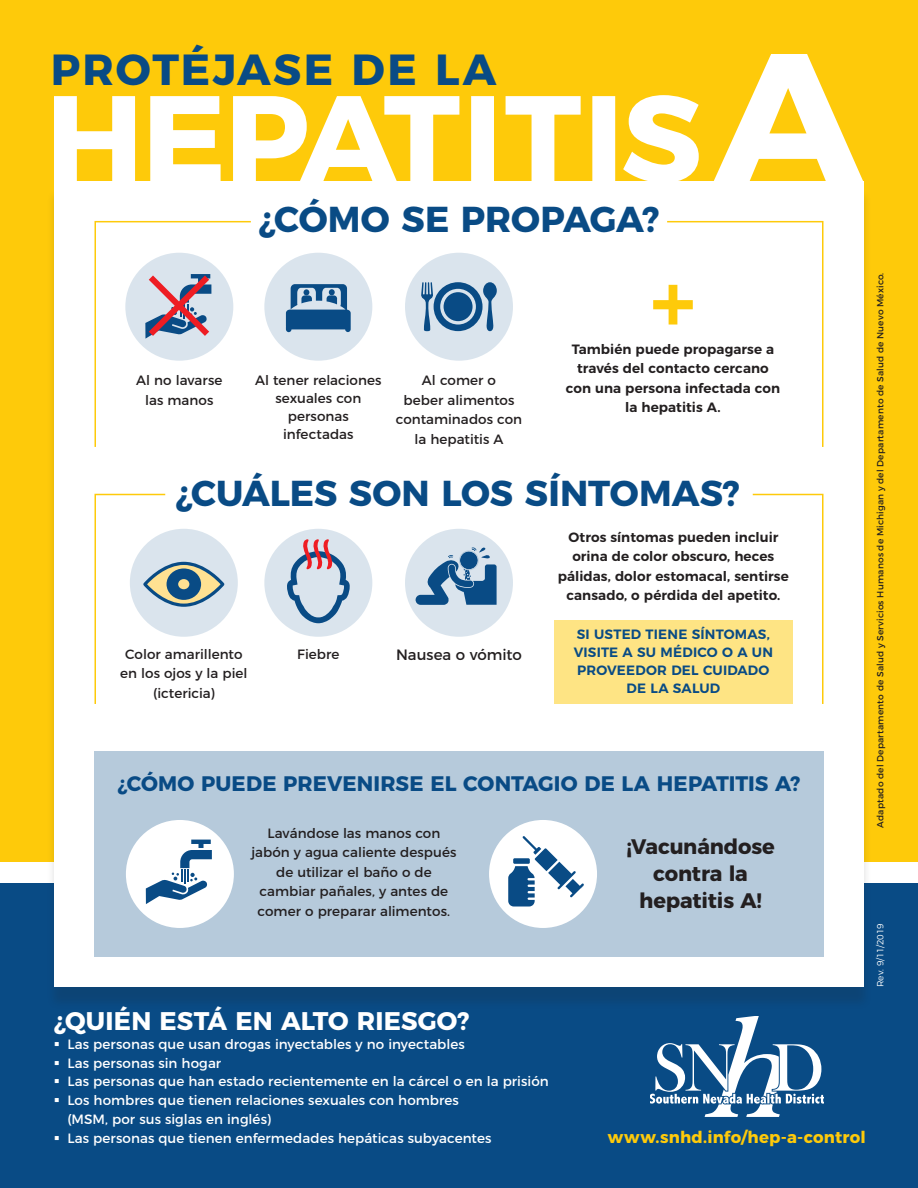
<style>
.page{position:relative;width:918px;height:1188px;background:#fff}
.page>*{position:absolute;margin:0;border:0;box-sizing:border-box;transform-origin:0 0}
.t1{font:600 90px "Montserrat";color:#feca0a}
.t2{font:700 43.5px "Montserrat";letter-spacing:.05em;color:#094b85}
.t3{font:700 36px "Montserrat";color:#094b85}
.t4{font:700 25.5px "Montserrat";letter-spacing:.005em;color:#fff}
.t5{font:700 21px "Montserrat";letter-spacing:.005em;color:#094b85}
.t6{font:700 21px/27px "Montserrat";letter-spacing:-.01em;color:#231f20;text-align:center}
.t7{font:700 16.5px "Montserrat";letter-spacing:.01em;color:#feca0a}
.t8{font:15px "Montserrat";color:#231f20}
.t9{font:13.5px/19.5px "Montserrat";color:#231f20;text-align:center}
.t10{font:13.5px/18.8px "Montserrat";letter-spacing:.005em;color:#fff}
.t11{font:600 13.5px/19.5px "Montserrat";letter-spacing:.005em;color:#231f20;text-align:center}
.t12{font:600 13.5px/18px "Montserrat";letter-spacing:.015em;color:#094b85;text-align:center}
.t13{font:9px "Montserrat";letter-spacing:.015em;color:#231f20}
.t14{font:300 9px "Montserrat";letter-spacing:-.025em;color:#fff}
</style>
<div class="page">
<div style="left:0;top:0;width:918px;height:862px;background:#feca0a"></div>
<div style="left:0;top:883px;width:918px;height:305px;background:#094b85"></div>
<div style="left:46px;top:188px;width:826px;height:822px;background:#231f20;opacity:.15"></div>
<div style="left:54px;top:181px;width:810px;height:806px;background:#fff"></div>
<div style="left:264px;top:253px;width:108px;height:108px;background:#dae4ed;border-radius:50%"></div>
<div style="left:405px;top:253px;width:108px;height:108px;background:#dae4ed;border-radius:50%"></div>
<div style="left:264px;top:529px;width:108px;height:108px;background:#dae4ed;border-radius:50%"></div>
<div style="left:405px;top:529px;width:108px;height:108px;background:#dae4ed;border-radius:50%"></div>
<div style="left:130px;top:529px;width:108px;height:108px;background:#dae4ed;border-radius:50%"></div>
<svg style="left:651px;top:1016px;width:172px;height:100px"></svg>
<svg style="left:752px;top:493px;width:72px;height:211px"></svg>
<svg style="left:667px;top:220px;width:157px;height:227px"></svg>
<svg style="left:714px;top:54px;width:149px;height:127px"></svg>
<svg style="left:54px;top:95px;width:645px;height:86px;fill:#fff"></svg>
<div style="left:94px;top:752px;width:730px;height:205px;background:#b6cadb"></div>
<div style="left:126px;top:820px;width:108px;height:108px;background:#fff;border-radius:50%"></div>
<div style="left:489px;top:820px;width:108px;height:108px;background:#fff;border-radius:50%"></div>
<div style="left:554px;top:620px;width:238px;height:84px;background:#fee484"></div>
<svg style="left:286px;top:284px;width:65px;height:48px"></svg>
<svg style="left:416px;top:547px;width:81px;height:58px"></svg>
<div style="left:459px;top:551px;width:20px;height:19px;border:1px solid #b6cadb;border-radius:50%"></div>
<svg style="left:287px;top:539px;width:63px;height:84px"></svg>
<svg style="left:421px;top:282px;width:76px;height:49px"></svg>
<svg style="left:146px;top:840px;width:66px;height:64px"></svg>
<svg style="left:94px;top:220px;width:157px;height:227px"></svg>
<svg style="left:94px;top:493px;width:130px;height:211px"></svg>
<svg style="left:508px;top:836px;width:76px;height:71px"></svg>
<p class="t2" style="left:51px;top:34px;width:447px">PROTÉJASE DE LA</p>
<p class="t3" style="left:258px;top:190px;width:403px">¿CÓMO SE PROPAGA?</p>
<p class="t9" style="left:136px;top:370px;width:88px">Al no lavarse las manos</p>
<p class="t9" style="left:255px;top:370px;width:128px;line-height:18px">Al tener relaciones sexuales con personas infectadas</p>
<p class="t9" style="left:396px;top:370px;width:128px">Al comer o<br>beber alimentos contaminados con la hepatitis A</p>
<p class="t1" style="left:650px;top:229px;width:47px">+</p>
<p class="t11" style="left:566px;top:357px;width:216px">través del contacto cercano con una persona infectada con la hepatitis A.</p>
<p class="t11" style="left:572px;top:338px;width:204px">También puede propagarse a</p>
<p class="t3" style="left:175px;top:463px;width:566px">¿CUÁLES SON LOS SÍNTOMAS?</p>
<p class="t9" style="left:120px;top:643px;width:129px">Color amarillento en los ojos y la piel (ictericia)</p>
<p class="t9" style="left:297px;top:643px;width:44px">Fiebre</p>
<p class="t8" style="left:396px;top:643px;width:127px">Nausea o vómito</p>
<p class="t11" style="left:558px;top:526px;width:233px">Otros síntomas pueden incluir orina de color obscuro, heces pálidas, dolor estomacal, sentirse cansado, o pérdida del apetito.</p>
<p class="t12" style="left:574px;top:624px;width:201px">SI USTED TIENE SÍNTOMAS,<br>VISITE A SU MÉDICO O A UN<br>PROVEEDOR DEL CUIDADO<br>DE LA SALUD</p>
<p class="t5" style="left:117px;top:766px;width:685px">¿CÓMO PUEDE PREVENIRSE EL CONTAGIO DE LA HEPATITIS A?</p>
<p class="t9" style="left:251px;top:822px;width:207px">Lavándose las manos con jabón y agua caliente después de utilizar el baño o de cambiar pañales, y antes de comer o preparar alimentos.</p>
<p class="t6" style="left:626px;top:832px;width:150px">¡Vacunándose contra la hepatitis A!</p>
<p class="t4" style="left:54px;top:1000px;width:417px">¿QUIÉN ESTÁ EN ALTO RIESGO?</p>
<p class="t10" style="left:54px;top:1034px;width:413px">▪ Las personas que usan drogas inyectables y no inyectables</p>
<p class="t10" style="left:54px;top:1052px;width:169px">▪ Las personas sin hogar</p>
<p class="t10" style="left:54px;top:1071px;width:496px">▪ Las personas que han estado recientemente en la cárcel o en la prisión</p>
<p class="t10" style="left:67px;top:1090px;width:393px;text-indent:-14px">▪ Los hombres que tienen relaciones sexuales con hombres (MSM, por sus siglas en inglés)</p>
<p class="t10" style="left:54px;top:1127px;width:439px">▪ Las personas que tienen enfermedades hepáticas subyacentes</p>
<p class="t7" style="left:608px;top:1123px;width:260px">www.snhd.info/hep-a-control</p>
<p class="t13" style="left:873px;top:828px;width:556px;rotate:-90deg">Adaptado del Departamento de Salud y Servicios Humanos de Michigan y del Departamento de Salud de Nuevo México.</p>
<p class="t14" style="left:873px;top:987px;width:65px;rotate:-90deg">Rev. 9/11/2019</p>
</div>
